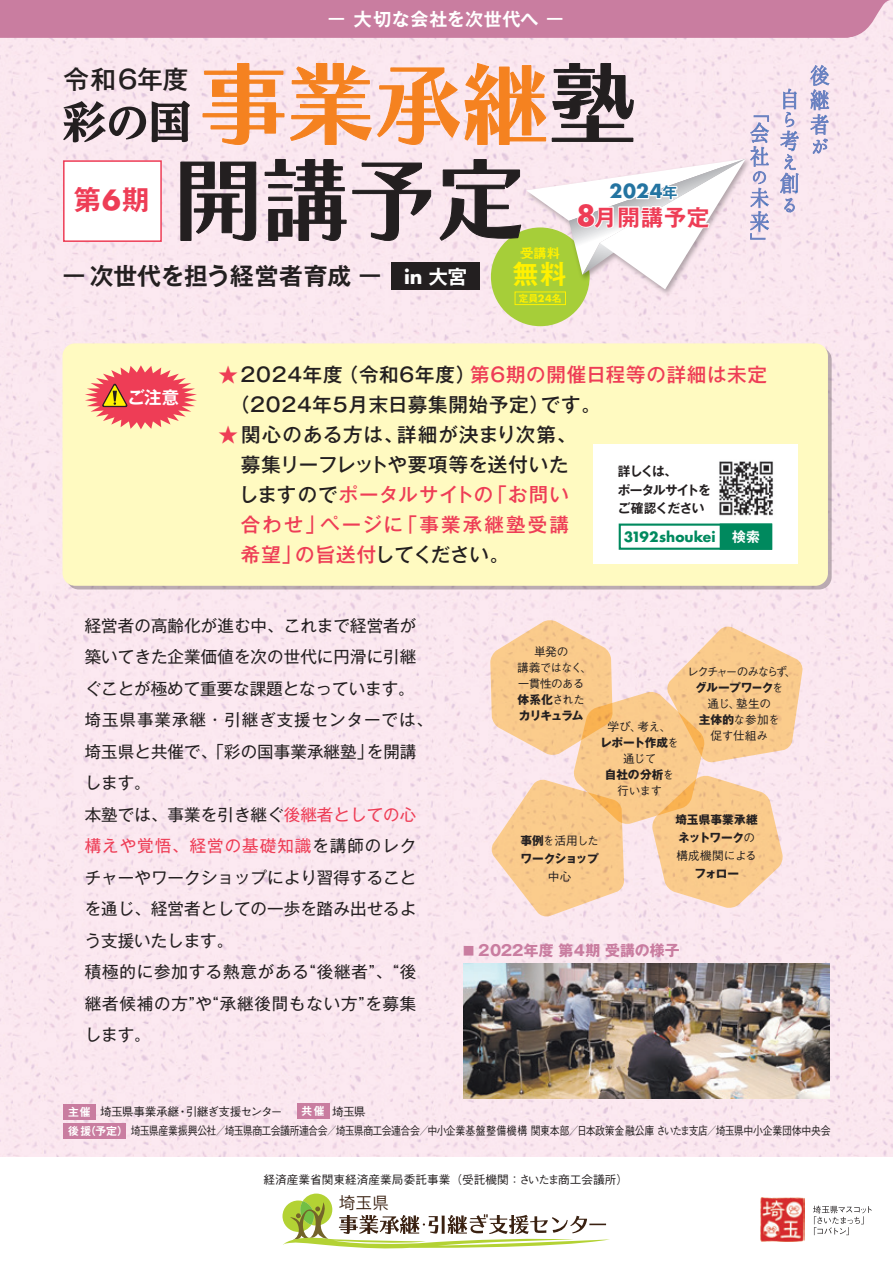
<style>
.page{position:relative;width:893px;height:1263px;background:#fff}
.page>*{position:absolute;margin:0;border:0;box-sizing:border-box;transform-origin:0 0}
.t1{font:90px "Chiaro Std B";letter-spacing:-.03em;color:#f58220}
.t2{font:90px "Chiaro Std B";color:#231f20}
.t3{font:700 27.3px "Gothic MB101 Pr 6 De";color:#ee3d56}
.t4{font:700 26.4px "Gothic MB101 Pr 6 De";color:#fff101}
.t5{font:500 25.5px "Gothic MB101 Pr 6";letter-spacing:.03em;color:#231f20}
.t6{font:700 23.7px "Gothic MB101 Pr 6 De";letter-spacing:-.005em;color:#231f20;scale:2 1}
.t7{font:700 22.35px "Gothic MB101 Pr 6 De";letter-spacing:.04em;color:#ee3d56}
.t8{font:500 19.5px/30px "Gothic MB101 Pr 6";letter-spacing:.04em;color:#231f20}
.t9{font:700 18.9px "Futura Std";color:#2474a1}
.t10{font:700 18px "Gothic MB101 Pr 6 De";letter-spacing:.035em;color:#fff;scale:2 1}
.t11{font:700 17.25px "Gothic MB101 Pr 6 De";color:#fff}
.t12{font:16.8px "Hira Kaku Std N W3";color:#3a2111}
.t13{font:16.5px/31.5px "Gothic MB101 Pr 6";letter-spacing:.005em;color:#231f20}
.t14{font:700 14.85px "Gothic MB101 Pr 6";letter-spacing:.005em;color:#c97da0}
.t15{font:700 13.8px "Futura Std";letter-spacing:.005em;color:#00895e}
.t16{font:700 12.75px/18.5px "Gothic MB101 Pr 6 De";letter-spacing:-.065em;color:#231f20}
.t17{font:700 12.75px "Gothic MB101 Pr 6 De";color:#fff101}
.t18{font:500 11.7px "Gothic BBB Pr 6";letter-spacing:-.04em;color:#231f20;scale:.93 1}
.t19{font:500 11.7px/16.2px "Gothic BBB Pr 6";letter-spacing:-.04em;color:#231f20;text-align:center}
.t20{font:700 11.7px/18px "Gothic MB101 Pr 6";letter-spacing:-.02em;color:#231f20}
.t21{font:500 11.7px "Gothic BBB Pr 6";color:#231f20}
.t22{font:500 11.7px "Gothic BBB Pr 6";letter-spacing:-.06em;color:#231f20}
.t23{font:700 11.7px/16.2px "Gothic MB101 Pr 6";letter-spacing:-.08em;color:#231f20}
.t24{font:500 11.7px "Gothic BBB Pr 6";letter-spacing:-.165em;color:#231f20}
.t25{font:500 11.7px "Gothic BBB Pr 6";letter-spacing:.005em;color:#231f20}
.t26{font:700 11.7px "Gothic MB101 Pr 6";letter-spacing:-.055em;color:#231f20}
.t27{font:700 10.8px "Gothic MB101 Pr 6 De";letter-spacing:.1em;color:#fff}
.t28{font:700 9.75px "Gothic MB101 Pr 6 De";color:#fff101}
.s1{color:#231f20}
.s2{font-family:"Futura Std"}
.s3{font-family:"Futura Std";font-size:19.2px;color:#fff}
.s4{font-size:19.2px;color:#fff}
.s5{font-family:"Gothic MB101 Pr 6 De";font-size:15.15px}
.s6{font-family:"Futura Std";font-size:28.05px}
.s7{color:#ee3d56}
.s8{font-family:"Gothic MB101 Pr 6 De";color:#fff}
.s9{font-family:"Gothic BBB Pr 6";font-weight:500}
.s10{font-family:"Gothic MB101 Pr 6";font-weight:700}
.s11{font-size:11.1px}
</style>
<div class="page">
<img style="left:0;top:38px;width:893px;height:1119px">
<div style="left:0;top:0;width:893px;height:38px;background:#c97da0"></div>
<svg style="left:63px;top:101px;width:83px;height:41px;background:#a5989d"></svg>
<div style="left:63px;top:160px;width:99px;height:82px;background:#fff;border:2px solid #ee3d56"></div>
<div style="left:64px;top:1123px;width:62px;height:15px;background:#c97da0"></div>
<div style="left:297px;top:1103px;width:32px;height:15px;background:#c97da0"></div>
<div style="left:64px;top:1104px;width:32px;height:15px;background:#c97da0"></div>
<svg style="left:490px;top:620px;width:312px;height:296px;background:#f9d2aa"></svg>
<div style="left:392px;top:262px;width:88px;height:28px;background:#231f20"></div>
<img style="left:463px;top:964px;width:366px;height:135px">
<svg style="left:282px;top:1193px;width:328px;height:56px"></svg>
<svg style="left:813px;top:1206px;width:59px;height:29px"></svg>
<img style="left:760px;top:1197px;width:44px;height:45px">
<div style="left:491px;top:227px;width:99px;height:99px;background:#a6ce39;border-radius:50%"></div>
<div style="left:515px;top:292px;width:51px;height:13px;border:1px solid #fff101"></div>
<svg style="left:810px;top:65px;width:20px;height:89px;background:#bebcdb"></svg>
<svg style="left:780px;top:88px;width:19px;height:125px;background:#ccc6e0"></svg>
<img style="left:522px;top:289px;width:233px;height:9px">
<svg style="left:152px;top:63px;width:617px;height:226px;background:#e9d8d8"></svg>
<div style="left:63px;top:343px;width:765px;height:243px;background:#fffac1;border-radius:13px"></div>
<svg style="left:85px;top:365px;width:112px;height:64px"></svg>
<div style="left:593px;top:445px;width:204px;height:119px;background:#fff"></div>
<img style="left:719px;top:461px;width:54px;height:55px">
<div style="left:619px;top:523px;width:153px;height:27px;border:2px solid #00895e"></div>
<div style="left:720px;top:523px;width:52px;height:27px;background:#00895e;border:2px solid #00895e"></div>
<h3 class="t5" style="left:64px;top:58px;width:126px">令和6年度</h3>
<p class="t10" style="left:327px;top:4px;width:120px">- 大切な会社を次世代へ -</p>
<h1 class="t1" style="left:198px;top:48px;width:441px">事業承継<span class="s1">塾</span></h1>
<h2 class="t3" style="left:74px;top:177px;width:77px">第<span class="s2">6</span>期</h2>
<h1 class="t2" style="left:173px;top:144px;width:353px">開講予定</h1>
<h3 class="t6" style="left:62px;top:256px;width:204px">-次世代を担う経営者育成 - <span class="s3">in</span> <span class="s4">大宮</span></h3>
<p class="t17" style="left:520px;top:242px;width:41px">受講料</p>
<h3 class="t4" style="left:513px;top:252px;width:55px">無料</h3>
<p class="t28" style="left:519px;top:290px;width:44px">定員<span class="s2">24</span>名</p>
<p class="t9" style="left:610px;top:178px;width:70px">2024<span class="s5">年</span></p>
<h3 class="t7" style="left:577px;top:199px;width:134px"><span class="s6">8</span>月開講予定</h3>
<p class="t11" style="left:127px;top:383px;width:53px">ご注意</p>
<p class="t8" style="left:218px;top:358px;width:550px"><span class="s7">★</span>2024年度（令和6年度）<span class="s7">第6期の開催日程等の詳細は未定</span>　（2024年5月末日募集開始予定）です。</p>
<p class="t8" style="left:239px;top:418px;width:340px;text-indent:-20px"><span class="s7">★</span>関心のある方は、詳細が決まり次第、募集リーフレットや要項等を送付いたしますので<span class="s7">ポータルサイトの「お問い合わせ」ページに「事業承継塾受講希望」の旨送付</span>してください。</p>
<p class="t16" style="left:618px;top:462px;width:95px">詳しくは、<br>ポータルサイトをご確認ください</p>
<p class="t15" style="left:624px;top:527px;width:138px">3192shoukei <span class="s8">検索</span></p>
<p class="t13" style="left:85px;top:609px;width:350px">経営者の高齢化が進む中、これまで経営者が築いてきた企業価値を次の世代に円滑に引継ぐことが極めて重要な課題となっています。埼玉県事業承継・引継ぎ支援センターでは、埼玉県と共催で、「彩の国事業承継塾」を開講します。<br>本塾では、事業を引き継ぐ<span class="s7">後継者としての心構えや覚悟、経営の基礎知識</span>を講師のレクチャーやワークショップにより習得することを通じ、経営者としての一歩を踏み出せるよう支援いたします。<br>積極的に参加する熱意がある“後継者”、“後継者候補の方”や“承継後間もない方”を募集します。</p>
<p class="t19" style="left:517px;top:642px;width:77px">単発の<br>講義ではなく、一貫性のある</p>
<p class="t23" style="left:518px;top:691px;width:69px">体系化<span class="s9">された</span>カリキュラム</p>
<p class="t19" style="left:608px;top:717px;width:65px">学び、考え、</p>
<p class="t20" style="left:600px;top:733px;width:80px">レポート作成<span class="s9">を</span></p>
<p class="t19" style="left:623px;top:750px;width:35px">通じて</p>
<p class="t20" style="left:605px;top:765px;width:71px">自社の分析<span class="s9">を</span></p>
<p class="t19" style="left:617px;top:782px;width:47px">行います</p>
<p class="t24" style="left:687px;top:662px;width:111px">レクチャーのみならず、</p>
<p class="t20" style="left:695px;top:678px;width:90px">グループワーク<span class="s9">を</span></p>
<p class="t19" style="left:699px;top:695px;width:82px">通じ、塾生の<br><span class="s10">主体的</span>な参加を促す仕組み</p>
<p class="t19" style="left:520px;top:831px;width:80px"><span class="s10">事例</span>を活用した</p>
<p class="t26" style="left:521px;top:848px;width:80px">ワークショップ</p>
<p class="t19" style="left:548px;top:867px;width:25px">中心</p>
<p class="t20" style="left:675px;top:810px;width:84px">埼玉県事業承継ネットワーク<span class="s9">の</span></p>
<p class="t25" style="left:676px;top:846px;width:82px">構成機関による</p>
<p class="t20" style="left:694px;top:864px;width:46px">フォロー</p>
<p class="t14" style="left:463px;top:938px;width:218px"><span class="s11">■</span> 2022年度 第4期 受講の様子</p>
<p class="t22" style="left:100px;top:1102px;width:278px">埼玉県事業承継・引継ぎ支援センター　　　　 埼玉県　</p>
<p class="t27" style="left:68px;top:1122px;width:61px">後援（予定）</p>
<p class="t27" style="left:68px;top:1103px;width:24px">主催</p>
<p class="t27" style="left:302px;top:1102px;width:24px">共催</p>
<p class="t18" style="left:100px;top:1121px;width:787px">　　　埼玉県産業振興公社／埼玉県商工会議所連合会／埼玉県商工会連合会／中小企業基盤整備機構関東本部／日本政策金融公庫 さいたま支店／埼玉県中小企業団体中央会</p>
<p class="t21" style="left:263px;top:1170px;width:366px">経済産業省関東経済産業局委託事業（受託機関：さいたま商工会議所）</p>
<p class="t12" style="left:339px;top:1190px;width:52px">埼玉県</p>
</div>
